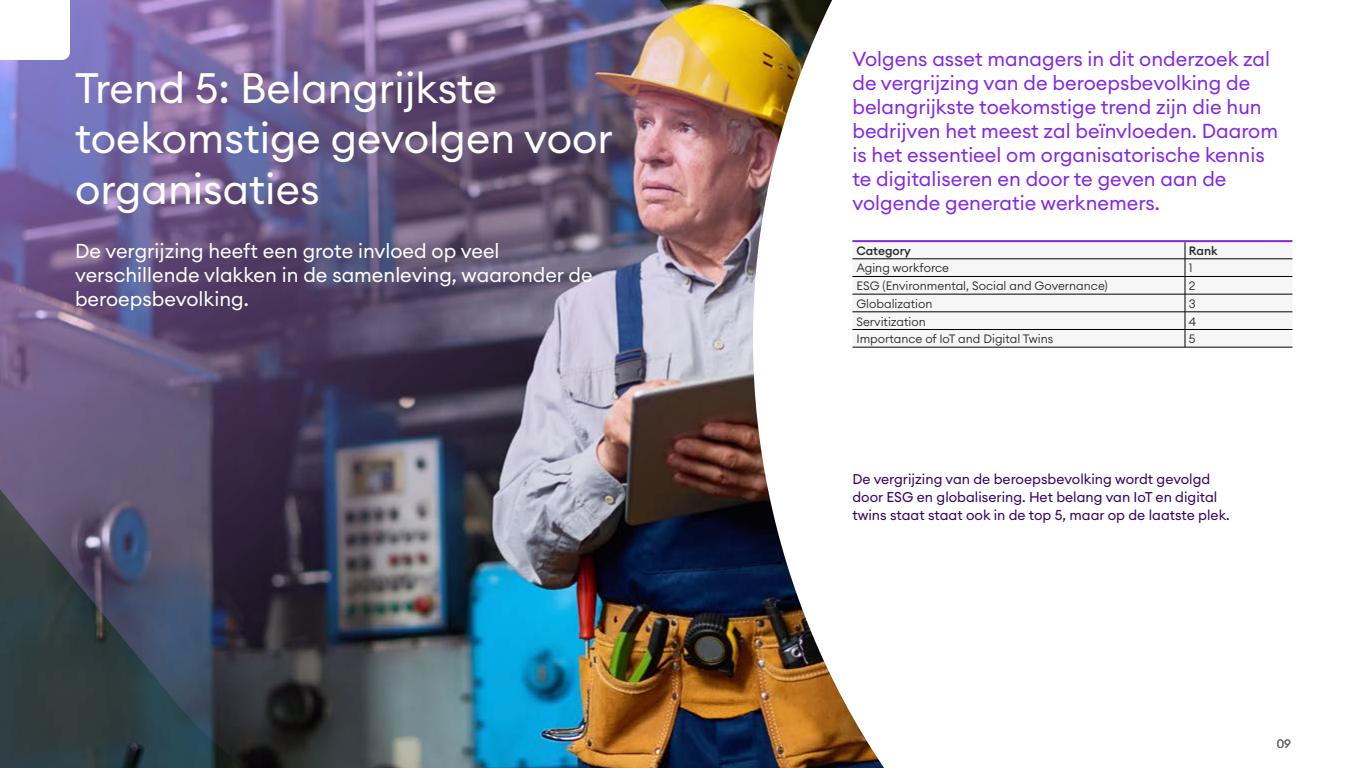
<style>
.page{position:relative;width:1366px;height:768px;background:#fff}
.page>*{position:absolute;margin:0;border:0;box-sizing:border-box;transform-origin:0 0}
.t1{font:42px/50.4px "Euclid Circular A";color:#fff}
.t2{font:20px/24px "Euclid Circular A";color:#8427e2}
.t3{font:20px/24px "Euclid Circular A";color:#fff}
.t4{font:14px/18px "Euclid Circular A";color:#360065}
.t5{font:300 12px "Euclid Circular A";color:#232323}
.t6{font:500 12px "Euclid Circular A";color:#232323}
.t7{font:12px "Euclid Circular A";color:#656565}
</style>
<div class="page">
<img style="left:0;top:0;width:644px;height:768px">
<img style="left:644px;top:0;width:649px;height:768px">
<div style="left:852px;top:242px;width:440px;height:105px;background:#f6f6f6"></div>
<hr style="left:852px;top:259px;width:333px;height:1px;background:#000">
<hr style="left:1185px;top:259px;width:107px;height:1px;background:#000">
<hr style="left:852px;top:276px;width:333px;height:1px;background:#000">
<hr style="left:1185px;top:276px;width:107px;height:1px;background:#000">
<hr style="left:852px;top:294px;width:333px;height:1px;background:#000">
<hr style="left:1185px;top:294px;width:107px;height:1px;background:#000">
<hr style="left:852px;top:312px;width:333px;height:1px;background:#000">
<hr style="left:1185px;top:312px;width:107px;height:1px;background:#000">
<hr style="left:852px;top:329px;width:333px;height:1px;background:#000">
<hr style="left:1185px;top:329px;width:107px;height:1px;background:#000">
<hr style="left:852px;top:347px;width:333px;height:1px;background:#000">
<hr style="left:1185px;top:347px;width:107px;height:1px;background:#000">
<svg style="left:1185px;top:242px;width:1px;height:105px"></svg>
<hr style="left:852px;top:240px;width:333px;height:2px;background:#8427e2">
<hr style="left:1185px;top:240px;width:107px;height:2px;background:#8427e2">
<svg style="left:0;top:0;width:70px;height:60px"></svg>
<h1 class="t1" style="left:75px;top:62px;width:540px">Trend 5: Belangrijkste toekomstige gevolgen voor organisaties</h1>
<p class="t3" style="left:75px;top:238px;width:519px">De vergrijzing heeft een grote invloed op veel verschillende vlakken in de samenleving, waaronder de beroepsbevolking.</p>
<p class="t2" style="left:852px;top:47px;width:427px">Volgens asset managers in dit onderzoek zal de vergrijzing van de beroepsbevolking de belangrijkste toekomstige trend zijn die hun bedrijven het meest zal beïnvloeden. Daarom is het essentieel om organisatorische kennis te digitaliseren en door te geven aan de volgende generatie werknemers.</p>
<p class="t6" style="left:856px;top:243px;width:56px">Category</p>
<p class="t6" style="left:1189px;top:243px;width:30px">Rank</p>
<p class="t5" style="left:856px;top:260px;width:94px">Aging workforce</p>
<p class="t5" style="left:1189px;top:260px;width:5px">1</p>
<p class="t5" style="left:856px;top:278px;width:253px">ESG (Environmental, Social and Governance)</p>
<p class="t5" style="left:1189px;top:278px;width:8px">2</p>
<p class="t5" style="left:856px;top:296px;width:78px">Globalization</p>
<p class="t5" style="left:1189px;top:296px;width:8px">3</p>
<p class="t5" style="left:856px;top:314px;width:71px">Servitization</p>
<p class="t5" style="left:1189px;top:314px;width:9px">4</p>
<p class="t5" style="left:856px;top:331px;width:198px">Importance of IoT and Digital Twins</p>
<p class="t5" style="left:1189px;top:331px;width:8px">5</p>
<p class="t4" style="left:852px;top:470px;width:379px">De vergrijzing van de beroepsbevolking wordt gevolgd door ESG en globalisering. Het belang van IoT en digital twins staat staat ook in de top 5, maar op de laatste plek.</p>
<p class="t7" style="left:1277px;top:736px;width:16px">09</p>
</div>
